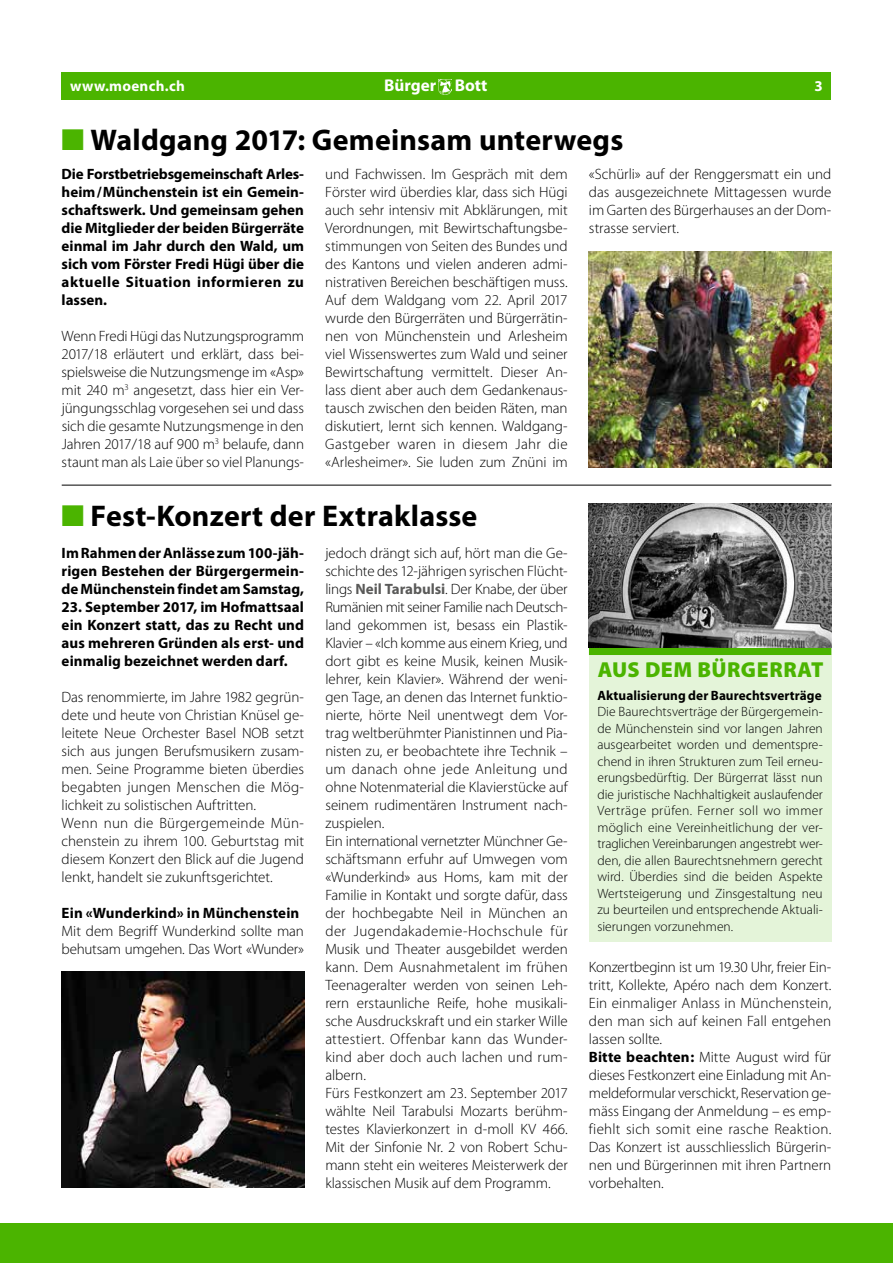
<style>
.page{position:relative;width:893px;height:1263px;background:#fff}
.page>*{position:absolute;margin:0;border:0;box-sizing:border-box;transform-origin:0 0}
.t1{font:700 30px "Myriad Pro";letter-spacing:.005em;color:#000}
.t2{font:900 21.75px "Myriad Pro";letter-spacing:.02em;color:#4bb400}
.t3{font:700 17.1px "Myriad Pro";color:#fff}
.t4{font:300 15px/18px "Myriad Pro";letter-spacing:-.005em;color:#000}
.t5{font:700 15px/18px "Myriad Pro";letter-spacing:.005em;color:#000;text-align:justify}
.t6{font:700 15px "Myriad Pro";letter-spacing:.02em;color:#fff}
.t7{font:300 13.5px/16.5px "Myriad Pro";color:#000;text-align:justify}
.t8{font:700 13.5px "Myriad Pro";letter-spacing:.005em;color:#000}
.s1{color:#4bb400}
.s2{font-weight:700;color:#5a5a59}
.s3{font-weight:700}
</style>
<div class="page">
<div style="left:0;top:1223px;width:893px;height:40px;background:#4bb400"></div>
<div style="left:62px;top:72px;width:769px;height:28px;background:#4bb400"></div>
<img style="left:439px;top:80px;width:13px;height:15px">
<div style="left:589px;top:647px;width:242px;height:295px;background:#e4f4d9"></div>
<div style="left:589px;top:647px;width:242px;height:8px;background:#4bb400"></div>
<img style="left:589px;top:503px;width:242px;height:144px">
<hr style="left:62px;top:485px;width:769px;height:1px;background:#000">
<img style="left:589px;top:251px;width:242px;height:216px">
<img style="left:62px;top:971px;width:242px;height:216px">
<p class="t6" style="left:70px;top:78px;width:116px">www.moench.ch</p>
<p class="t3" style="left:384px;top:76px;width:105px">Bürger Bott</p>
<p class="t6" style="left:814px;top:78px;width:10px">3</p>
<h1 class="t1" style="left:62px;top:123px;width:563px"><span class="s1">■</span> Waldgang 2017: Gemeinsam unterwegs</h1>
<p class="t5" style="left:62px;top:166px;width:244px">Die Forstbetriebsgemeinschaft Arles&shy;heim/Münchenstein ist ein Gemein&shy;schaftswerk. Und gemeinsam gehen die Mitglieder der beiden Bürgerräte einmal im Jahr durch den Wald, um sich vom Förster Fredi Hügi über die aktuelle Situation informieren zu lassen.</p>
<p class="t4" style="left:62px;top:328px;width:244px;text-align:justify">Wenn Fredi Hügi das Nutzungsprogramm 2017/18 erläutert und erklärt, dass bei&shy;spielsweise die Nutzungsmenge im «Asp» mit 240 m<sup>3</sup> angesetzt, dass hier ein Ver&shy;jüngungsschlag vorgesehen sei und dass sich die gesamte Nutzungsmenge in den Jahren 2017/18 auf 900 m<sup>3</sup> belaufe, dann staunt man als Laie über so viel Planungs-</p>
<p class="t4" style="left:589px;top:166px;width:244px;text-align:justify">«Schürli» auf der Renggersmatt ein und das ausgezeichnete Mittagessen wurde im Garten des Bürgerhauses an der Dom&shy;strasse serviert.</p>
<p class="t4" style="left:325px;top:166px;width:244px;text-align:justify">und Fachwissen. Im Gespräch mit dem Förster wird überdies klar, dass sich Hügi auch sehr intensiv mit Abklärungen, mit Verordnungen, mit Bewirtschaftungsbe&shy;stimmungen von Seiten des Bundes und des Kantons und vielen anderen admi&shy;nistrativen Bereichen beschäftigen muss.<br>Auf dem Waldgang vom 22. April 2017 wurde den Bürgerräten und Bürgerrätin&shy;nen von Münchenstein und Arlesheim viel Wissenswertes zum Wald und seiner Bewirtschaftung vermittelt. Dieser An&shy;lass dient aber auch dem Gedankenaus&shy;tausch zwischen den beiden Räten, man diskutiert, lernt sich kennen. Waldgang-Gastgeber waren in diesem Jahr die «Arlesheimer». Sie luden zum Znüni im</p>
<h1 class="t1" style="left:62px;top:499px;width:417px"><span class="s1">■</span> Fest-Konzert der Extraklasse</h1>
<p class="t5" style="left:62px;top:544px;width:244px">Im Rahmen der Anlässe zum 100-jäh&shy;rigen Bestehen der Bürgergermein&shy;de Münchenstein findet am Samstag,</p>
<p class="t5" style="left:62px;top:598px;width:244px">23. September 2017, im Hofmattsaal ein Konzert statt, das zu Recht und aus mehreren Gründen als erst- und einmalig bezeichnet werden darf.</p>
<p class="t4" style="left:62px;top:688px;width:244px">Das renommierte, im Jahre 1982 gegrün&shy;dete und heute von Christian Knüsel ge&shy;leitete Neue Orchester Basel NOB setzt sich aus jungen Berufsmusikern zusam&shy;men. Seine Programme bieten überdies begabten jungen Menschen die Mög&shy;lichkeit zu solistischen Auftritten.<br>Wenn nun die Bürgergemeinde Mün&shy;chenstein zu ihrem 100. Geburtstag mit diesem Konzert den Blick auf die Jugend lenkt, handelt sie zukunftsgerichtet.</p>
<p class="t5" style="left:62px;top:904px;width:239px">Ein «Wunderkind» in Münchenstein</p>
<p class="t4" style="left:62px;top:922px;width:244px">Mit dem Begriff Wunderkind sollte man behutsam umgehen. Das Wort «Wunder»</p>
<p class="t4" style="left:325px;top:544px;width:244px">jedoch drängt sich auf, hört man die Ge&shy;schichte des 12-jährigen syrischen Flücht&shy;lings <span class="s2">Neil Tarabulsi</span>. Der Knabe, der über Rumänien mit seiner Familie nach Deutsch&shy;land gekommen ist, besass ein Plastik-Klavier – «Ich komme aus einem Krieg, und dort gibt es keine Musik, keinen Musik&shy;lehrer, kein Klavier». Während der weni&shy;gen Tage, an denen das Internet funktio&shy;nierte, hörte Neil unentwegt dem Vor&shy;trag weltberühmter Pianistinnen und Pia&shy;nisten zu, er beobachtete ihre Technik – um danach ohne jede Anleitung und ohne Notenmaterial die Klavierstücke auf seinem rudimentären Instrument nach&shy;zuspielen.<br>Ein international vernetzter Münchner Ge&shy;schäftsmann erfuhr auf Umwegen vom «Wunderkind» aus Homs, kam mit der Familie in Kontakt und sorgte dafür, dass der hochbegabte Neil in München an der Jugendakademie-Hochschule für Musik und Theater ausgebildet werden kann. Dem Ausnahmetalent im frühen Teenageralter werden von seinen Leh&shy;rern erstaunliche Reife, hohe musikali&shy;sche Ausdruckskraft und ein starker Wille attestiert. Offenbar kann das Wunder&shy;kind aber doch auch lachen und rum&shy;albern.<br>Fürs Festkonzert am 23. September 2017 wählte Neil Tarabulsi Mozarts berühm&shy;testes Klavierkonzert in d-moll KV 466.<br>Mit der Sinfonie Nr. 2 von Robert Schu&shy;mann steht ein weiteres Meisterwerk der klassischen Musik auf dem Programm.</p>
<h2 class="t2" style="left:598px;top:658px;width:227px">AUS DEM BÜRGERRAT</h2>
<p class="t8" style="left:597px;top:688px;width:226px">Aktualisierung der Baurechtsverträge</p>
<p class="t7" style="left:597px;top:704px;width:227px">Die Baurechtsverträge der Bürgergemein&shy;de Münchenstein sind vor langen Jahren ausgearbeitet worden und dementspre&shy;chend in ihren Strukturen zum Teil erneu&shy;erungsbedürftig. Der Bürgerrat lässt nun die juristische Nachhaltigkeit auslaufender Verträge prüfen. Ferner soll wo immer möglich eine Vereinheitlichung der ver&shy;traglichen Vereinbarungen angestrebt wer&shy;den, die allen Baurechtsnehmern gerecht wird. Überdies sind die beiden Aspekte Wertsteigerung und Zinsgestaltung neu zu beurteilen und entsprechende Aktuali&shy;sierungen vorzunehmen.</p>
<p class="t4" style="left:589px;top:958px;width:244px">Konzertbeginn ist um 19.30 Uhr, freier Ein&shy;tritt, Kollekte, Apéro nach dem Konzert.<br>Ein einmaliger Anlass in Münchenstein, den man sich auf keinen Fall entgehen lassen sollte.<br><span class="s3">Bitte beachten:</span> Mitte August wird für dieses Festkonzert eine Einladung mit An&shy;meldeformular verschickt, Reservation ge&shy;mäss Eingang der Anmeldung – es emp&shy;fiehlt sich somit eine rasche Reaktion.<br>Das Konzert ist ausschliesslich Bürgerin&shy;nen und Bürgerinnen mit ihren Partnern vorbehalten.</p>
</div>
